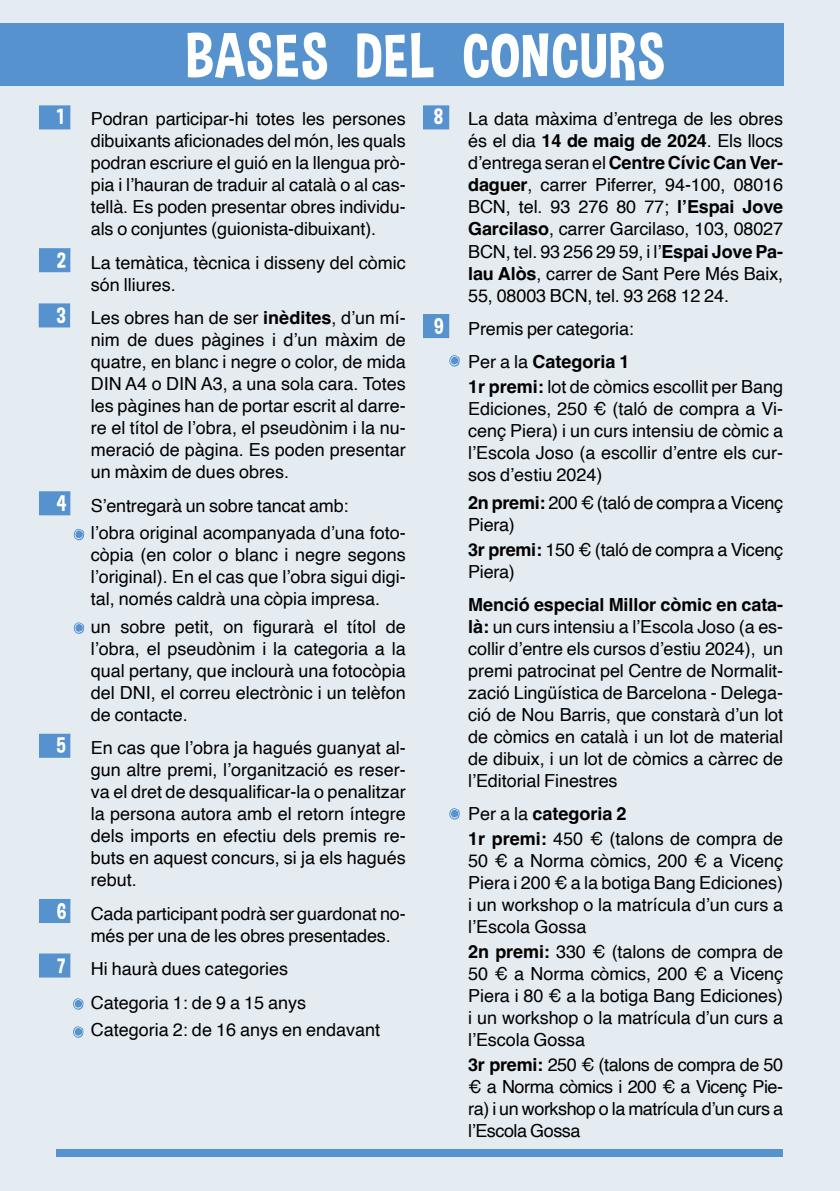
<style>
.page{position:relative;width:840px;height:1191px;background:#fff}
.page>*{position:absolute;margin:0;border:0;box-sizing:border-box;transform-origin:0 0}
.t1{font:62px "Dimbo";letter-spacing:.025em;color:#fff}
.t2{font:22px "Dimbo";color:#fff}
.t3{font:18px/22px "Helvetica";color:#000;text-align:justify}
.s1{font-family:"Dimbo";font-size:22px;color:#fff}
.s2{font-weight:700}
</style>
<div class="page">
<div style="left:0;top:0;width:839px;height:1191px;background:#e5ecf1"></div>
<svg style="left:39px;top:105px;width:31px;height:24px"></svg>
<svg style="left:39px;top:248px;width:31px;height:24px"></svg>
<svg style="left:39px;top:303px;width:31px;height:24px"></svg>
<svg style="left:39px;top:491px;width:31px;height:24px"></svg>
<svg style="left:39px;top:733px;width:31px;height:25px"></svg>
<svg style="left:39px;top:899px;width:31px;height:24px"></svg>
<svg style="left:39px;top:953px;width:31px;height:24px"></svg>
<svg style="left:423px;top:105px;width:26px;height:24px"></svg>
<svg style="left:423px;top:314px;width:26px;height:24px"></svg>
<svg style="left:74px;top:529px;width:10px;height:11px"></svg>
<svg style="left:74px;top:622px;width:10px;height:12px"></svg>
<svg style="left:449px;top:355px;width:10px;height:11px"></svg>
<svg style="left:449px;top:808px;width:10px;height:11px"></svg>
<div style="left:0;top:23px;width:782px;height:62px;background:#5692ce"></div>
<svg style="left:73px;top:998px;width:10px;height:11px"></svg>
<svg style="left:73px;top:1026px;width:10px;height:11px"></svg>
<div style="left:57px;top:1150px;width:725px;height:7px;background:#5692ce"></div>
<h1 class="t1" style="left:186px;top:19px;width:480px">BASES DEL CONCURS</h1>
<p class="t2" style="left:57px;top:104px;width:8px">1</p>
<p class="t3" style="left:91px;top:109px;width:316px">Podran participar-hi totes les persones dibuixants aficionades del món, les quals podran escriure el guió en la llengua prò&shy;pia i l’hauran de traduir al català o al cas&shy;tellà. Es poden presentar obres individu&shy;als o conjuntes (guionista-dibuixant).</p>
<p class="t3" style="left:91px;top:252px;width:316px;text-indent:-34px"><span class="s1">2</span> La temàtica, tècnica i disseny del còmic són lliures.</p>
<p class="t3" style="left:91px;top:307px;width:316px;text-indent:-34px"><span class="s1">3</span> Les obres han de ser <span class="s2">inèdites</span>, d’un mí&shy;nim de dues pàgines i d’un màxim de quatre, en blanc i negre o color, de mida DIN A4 o DIN A3, a una sola cara. Totes les pàgines han de portar escrit al darre&shy;re el títol de l’obra, el pseudònim i la nu&shy;meració de pàgina. Es poden presentar un màxim de dues obres.</p>
<p class="t3" style="left:91px;top:492px;width:316px;line-height:27.6px;text-indent:-34px"><span class="s1">4</span> S’entregarà un sobre tancat amb:<br>l’obra original acompanyada d’una foto-</p>
<p class="t3" style="left:91px;top:544px;width:316px">còpia (en color o blanc i negre segons l’original). En el cas que l’obra sigui digi&shy;tal, només caldrà una còpia impresa.</p>
<p class="t3" style="left:91px;top:616px;width:316px">un sobre petit, on figurarà el títol de l’obra, el pseudònim i la categoria a la qual pertany, que inclourà una fotocòpia del DNI, el correu electrònic i un telèfon de contacte.</p>
<p class="t3" style="left:91px;top:737px;width:316px;text-indent:-34px"><span class="s1">5</span> En cas que l’obra ja hagués guanyat al&shy;gun altre premi, l’organització es reser&shy;va el dret de desqualificar-la o penalitzar la persona autora amb el retorn íntegre dels imports en efectiu dels premis re&shy;buts en aquest concurs, si ja els hagués rebut.</p>
<p class="t3" style="left:91px;top:903px;width:316px;text-indent:-34px"><span class="s1">6</span> Cada participant podrà ser guardonat no&shy;més per una de les obres presentades.</p>
<p class="t3" style="left:91px;top:952px;width:217px;line-height:33.4px;text-indent:-34px"><span class="s1">7</span> Hi haurà dues categories<br>Categoria 1: de 9 a 15 anys</p>
<p class="t3" style="left:91px;top:1019px;width:291px">Categoria 2: de 16 anys en endavant</p>
<p class="t3" style="left:468px;top:109px;width:316px;text-indent:-34px"><span class="s1">8</span> La data màxima d’entrega de les obres és el dia <span class="s2">14 de maig de 2024</span>. Els llocs d’entrega seran el <span class="s2">Centre Cívic Can Ver&shy;daguer</span>, carrer Piferrer, 94-100, 08016<br>BCN, tel. 93 276 80 77; <span class="s2">l’Espai Jove Garcilaso</span>, carrer Garcilaso, 103, 08027<br>BCN, tel. 93 256 29 59, i l’<span class="s2">Espai Jove Pa&shy;lau Alòs</span>, carrer de Sant Pere Més Baix, 55, 08003 BCN, tel. 93 268 12 24.</p>
<p class="t3" style="left:434px;top:312px;width:201px;line-height:33.4px;text-align:right"><span class="s1">9</span> Premis per categoria:<br>Per a la <span class="s2">Categoria 1</span></p>
<p class="t3" style="left:468px;top:376px;width:316px"><span class="s2">1r premi:</span> lot de còmics escollit per Bang Ediciones, 250 € (taló de compra a Vi&shy;cenç Piera) i un curs intensiu de còmic a l’Escola Joso (a escollir d’entre els cur&shy;sos d’estiu 2024)</p>
<p class="t3" style="left:468px;top:492px;width:316px"><span class="s2">2n premi:</span> 200 € (taló de compra a Vicenç<br>Piera)</p>
<p class="t3" style="left:468px;top:539px;width:316px"><span class="s2">3r premi:</span> 150 € (taló de compra a Vicenç<br>Piera)</p>
<p class="t3" style="left:468px;top:594px;width:316px"><span class="s2">Menció especial Millor còmic en cata&shy;là:</span> un curs intensiu a l’Escola Joso (a es&shy;collir d’entre els cursos d’estiu 2024), un premi patrocinat pel Centre de Normalit&shy;zació Lingüística de Barcelona - Delega&shy;ció de Nou Barris, que constarà d’un lot de còmics en català i un lot de material de dibuix, i un lot de còmics a càrrec de l’Editorial Finestres</p>
<p class="t3" style="left:468px;top:802px;width:316px;line-height:24.8px">Per a la <span class="s2">categoria 2<br>1r premi:</span> 450 € (talons de compra de</p>
<p class="t3" style="left:468px;top:850px;width:316px">50 € a Norma còmics, 200 € a Vicenç Piera i 200 € a la botiga Bang Ediciones) i un workshop o la matrícula d’un curs a l’Escola Gossa</p>
<p class="t3" style="left:468px;top:941px;width:316px"><span class="s2">2n premi:</span> 330 € (talons de compra de 50 € a Norma còmics, 200 € a Vicenç Piera i 80 € a la botiga Bang Ediciones) i un workshop o la matrícula d’un curs a l’Escola Gossa</p>
<p class="t3" style="left:468px;top:1054px;width:316px"><span class="s2">3r premi:</span> 250 € (talons de compra de 50 € a Norma còmics i 200 € a Vicenç Pie&shy;ra) i un workshop o la matrícula d’un curs a l’Escola Gossa</p>
</div>
